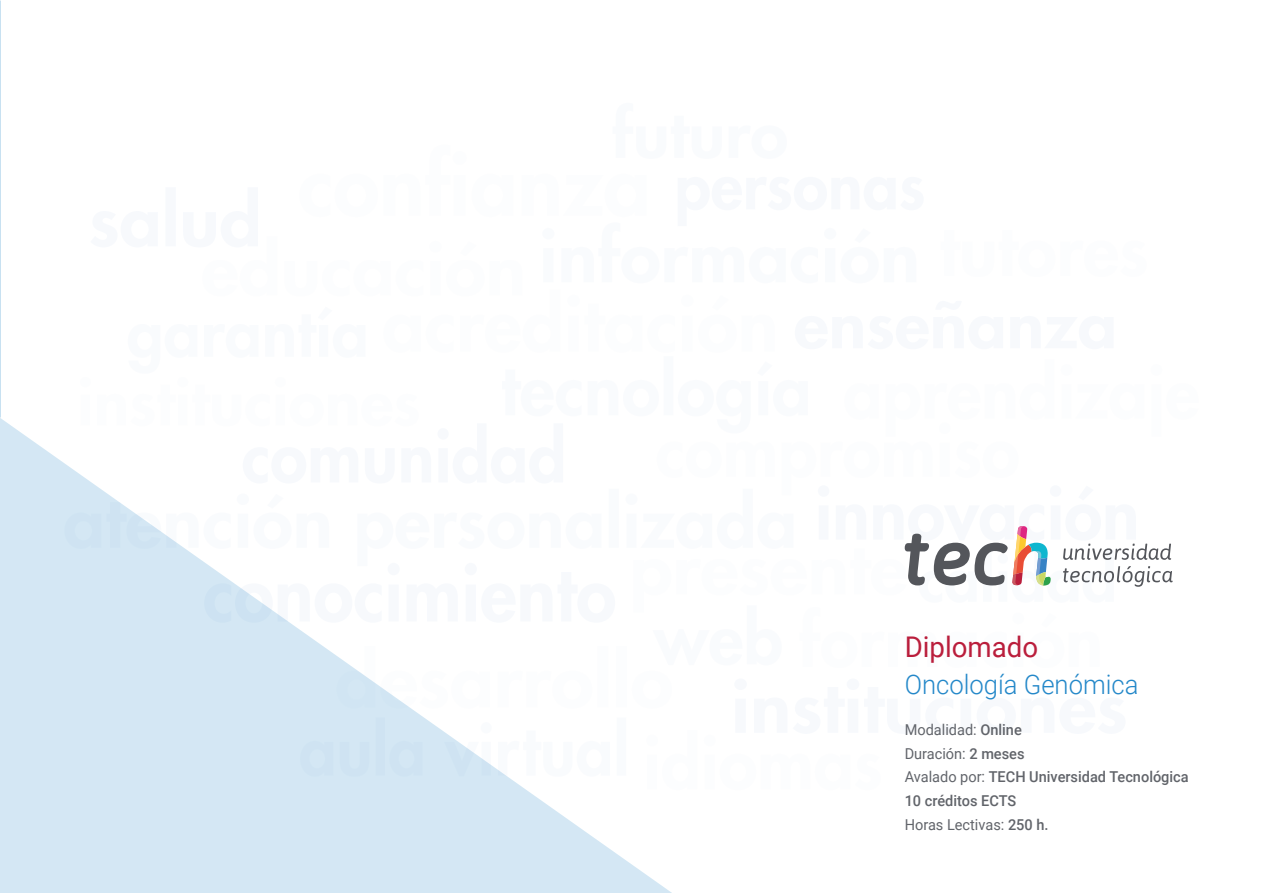
<style>
.page{position:relative;width:1263px;height:893px;background:#fff}
.page>*{position:absolute;margin:0;border:0;box-sizing:border-box;transform-origin:0 0}
.t1{font:28.5px "Roboto";color:#ba1e3c}
.t2{font:300 27px "Roboto";color:#2488c9;scale:.95 1}
.t3{font:500 15px/23.7px "Roboto";color:#61646a}
.s1{font-weight:400}
</style>
<div class="page">
<svg style="left:0;top:418px;width:672px;height:475px;background:#d8e9f5"></svg>
<svg style="left:64px;top:418px;width:1109px;height:372px"></svg>
<h1 class="t1" style="left:905px;top:627px;width:135px">Diplomado</h1>
<h2 class="t2" style="left:905px;top:666px;width:248px">Oncología Genómica</h2>
<p class="t3" style="left:905px;top:717px;width:286px"><span class="s1">Modalidad:</span> Online<br><span class="s1">Duración:</span> 2 meses<br><span class="s1">Avalado por:</span> TECH Universidad Tecnológica<br>10 créditos ECTS<br><span class="s1">Horas Lectivas:</span> 250 h.</p>
</div>
